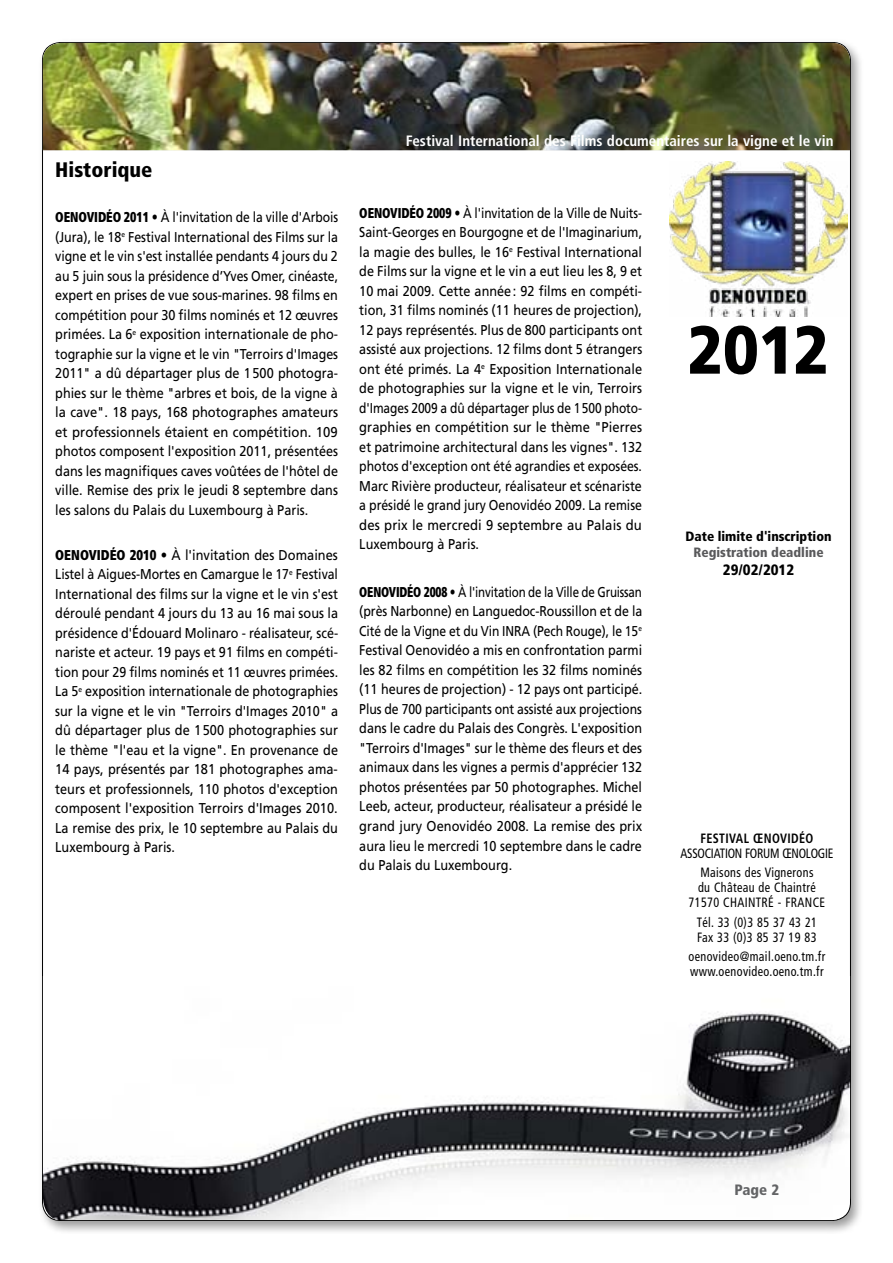
<style>
.page{position:relative;width:893px;height:1263px;background:#fff}
.page>*{position:absolute;margin:0;border:0;box-sizing:border-box;transform-origin:0 0}
.t1{font:900 67.65px "Frutiger";color:#000;scale:.87 1}
.t2{font:900 condensed 21px "Frutiger";color:#000}
.t3{font:700 condensed 15px "Frutiger";color:#fff}
.t4{font:900 condensed 15px "Frutiger";color:#000}
.t5{font:900 condensed 15px "Frutiger";color:#636466}
.t6{font:14.25px/19.5px "Frutiger";color:#000;text-align:justify;scale:.84 1}
.t7{font:14.25px/19.5px "Frutiger";color:#000;text-align:justify;scale:.85 1}
.t8{font:14.25px/19.5px "Frutiger";color:#000;text-align:justify;scale:.9 1}
.t9{font:14.25px/19.5px "Frutiger";color:#000;text-align:justify;scale:.81 1}
.t10{font:condensed 13.5px/15px "Frutiger";letter-spacing:.03em;color:#000;scale:.9 1}
.t11{font:condensed 13.5px/19.2px "Frutiger";letter-spacing:-.02em;color:#000;text-align:center;scale:.9 1}
.t12{font:900 condensed 13.5px "Frutiger";color:#000}
.t13{font:900 condensed 13.5px "Frutiger";color:#59595b}
.t14{font:700 condensed 13.5px "Frutiger";letter-spacing:.03em;color:#000;scale:.9 1}
.s1{font-weight:900;font-stretch:condensed}
</style>
<div class="page">
<div style="left:37px;top:37px;width:827px;height:1197px;background:#000;opacity:.4"></div>
<div style="left:43px;top:43px;width:807px;height:1177px;background:#fff;border-radius:18px"></div>
<img style="left:43px;top:1011px;width:807px;height:209px">
<img style="left:43px;top:43px;width:807px;height:107px">
<img style="left:670px;top:162px;width:177px;height:154px">
<h2 class="t2" style="left:55px;top:157px;width:99px">Historique</h2>
<p class="t7" style="left:55px;top:208px;width:334px"><span class="s1">OENOVIDÉO 2011</span> • À l'invitation de la ville d'Arbois (Jura), le 18<sup>e</sup> Festival International des Films sur la vigne et le vin s'est installée pendants 4 jours du 2 au 5 juin sous la présidence d’Yves Omer, cinéaste, expert en prises de vue sous-marines. 98 films en compétition pour 30 films nominés et 12 œuvres primées. La 6<sup>e</sup> exposition internationale de pho&shy;tographie sur la vigne et le vin "Terroirs d'Images 2011" a dû départager plus de 1500 photogra&shy;phies sur le thème "arbres et bois, de la vigne à la cave". 18 pays, 168 photographes amateurs et professionnels étaient en compétition. 109 photos composent l'exposition 2011, présentées dans les magnifiques caves voûtées de l'hôtel de ville. Remise des prix le jeudi 8 septembre dans les salons du Palais du Luxembourg à Paris.</p>
<p class="t8" style="left:55px;top:545px;width:316px"><span class="s1">OENOVIDÉO 2010</span> • À l'invitation des Domaines Listel à Aigues-Mortes en Camargue le 17<sup>e</sup> Festival International des films sur la vigne et le vin s'est déroulé pendant 4 jours du 13 au 16 mai sous la présidence d'Édouard Molinaro - réalisateur, scé&shy;nariste et acteur. 19 pays et 91 films en compéti&shy;tion pour 29 films nominés et 11 œuvres primées.<br>La 5<sup>e</sup> exposition internationale de photographies sur la vigne et le vin "Terroirs d'Images 2010" a dû départager plus de 1500 photographies sur le thème "l'eau et la vigne". En provenance de 14 pays, présentés par 181 photographes ama&shy;teurs et professionnels, 110 photos d'exception composent l'exposition Terroirs d'Images 2010.<br>La remise des prix, le 10 septembre au Palais du Luxembourg à Paris.</p>
<p class="t3" style="left:406px;top:132px;width:429px">Festival International des Films documentaires sur la vigne et le vin</p>
<p class="t6" style="left:359px;top:203px;width:338px"><span class="s1">OENOVIDÉO 2009</span> • À l'invitation de la Ville de Nuits-Saint-Georges en Bourgogne et de l'Imaginarium, la magie des bulles, le 16<sup>e</sup> Festival International de Films sur la vigne et le vin a eut lieu les 8, 9 et 10 mai 2009. Cette année: 92 films en compéti&shy;tion, 31 films nominés (11 heures de projection), 12 pays représentés. Plus de 800 participants ont assisté aux projections. 12 films dont 5 étrangers ont été primés. La 4<sup>e</sup> Exposition Internationale de photographies sur la vigne et le vin, Terroirs d'Images 2009 a dû départager plus de 1500 photo&shy;graphies en compétition sur le thème "Pierres et patrimoine architectural dans les vignes". 132 photos d'exception ont été agrandies et exposées.<br>Marc Rivière producteur, réalisateur et scénariste a présidé le grand jury Oenovidéo 2009. La remise des prix le mercredi 9 septembre au Palais du Luxembourg à Paris.</p>
<p class="t9" style="left:359px;top:582px;width:351px"><span class="s1">OENOVIDÉO 2008</span> • À l'invitation de la Ville de Gruissan (près Narbonne) en Languedoc-Roussillon et de la Cité de la Vigne et du Vin INRA (Pech Rouge), le 15<sup>e </sup>Festival Oenovidéo a mis en confrontation parmi les 82 films en compétition les 32 films nominés (11 heures de projection) - 12 pays ont participé.<br>Plus de 700 participants ont assisté aux projections dans le cadre du Palais des Congrès. L'exposition "Terroirs d'Images" sur le thème des fleurs et des animaux dans les vignes a permis d'apprécier 132 photos présentées par 50 photographes. Michel Leeb, acteur, producteur, réalisateur a présidé le grand jury Oenovidéo 2008. La remise des prix aura lieu le mercredi 10 septembre dans le cadre du Palais du Luxembourg.</p>
<h1 class="t1" style="left:688px;top:309px;width:165px">2012</h1>
<p class="t12" style="left:685px;top:528px;width:148px">Date limite d'inscription</p>
<p class="t13" style="left:693px;top:544px;width:132px">Registration deadline</p>
<p class="t4" style="left:723px;top:561px;width:73px">29/02/2012</p>
<p class="t14" style="left:700px;top:830px;width:127px">FESTIVAL ŒNOVIDÉO</p>
<p class="t11" style="left:680px;top:844px;width:171px">ASSOCIATION FORUM ŒNOLOGIE<br>Maisons des Vignerons</p>
<p class="t10" style="left:689px;top:880px;width:153px;text-align:center">du Château de Chaintré<br>71570 CHAINTRÉ - FRANCE</p>
<p class="t10" style="left:697px;top:914px;width:135px">Tél. 33 (0)3 85 37 43 21<br>Fax 33 (0)3 85 37 19 83</p>
<p class="t10" style="left:688px;top:949px;width:153px">oenovideo@mail.oeno.tm.fr www.oenovideo.oeno.tm.fr</p>
<p class="t5" style="left:734px;top:1180px;width:46px">Page 2</p>
</div>
